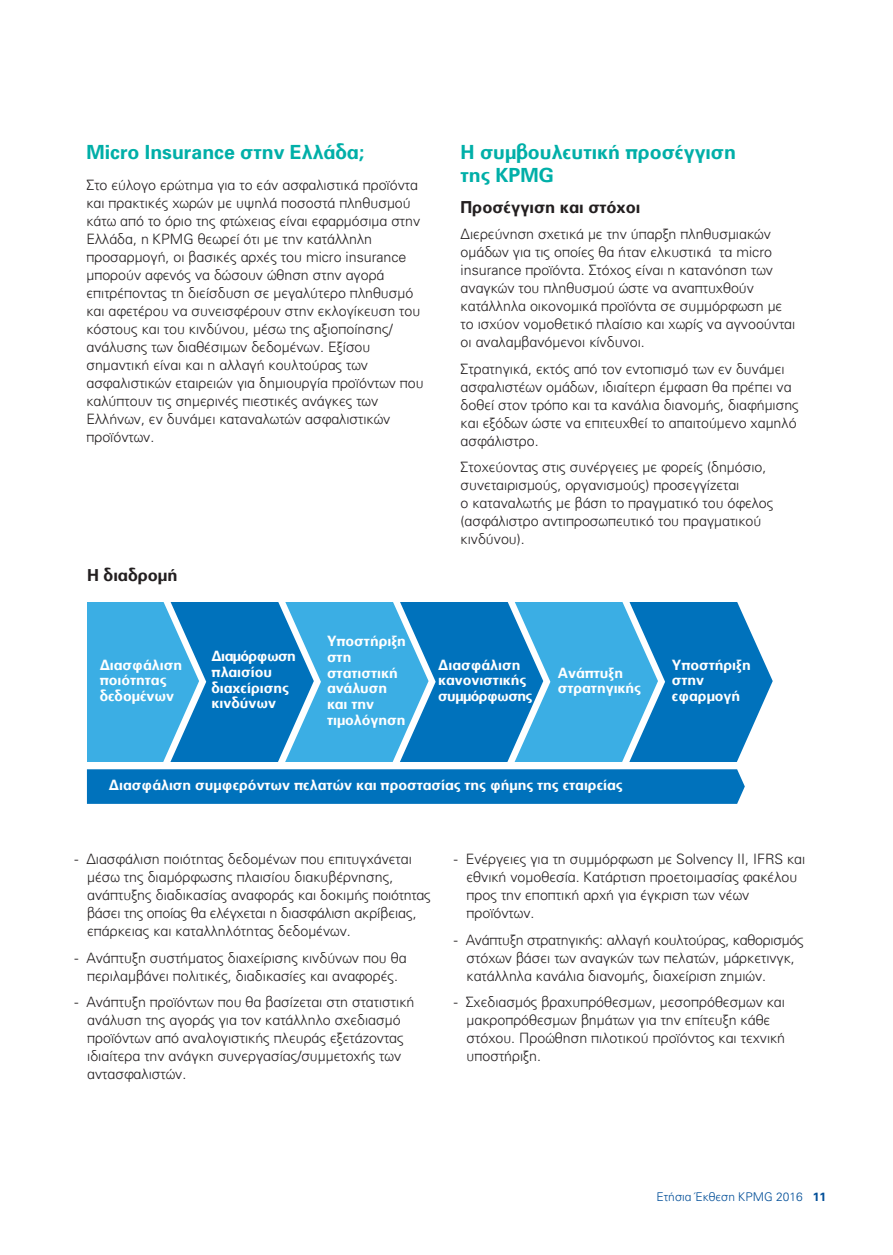
<style>
.page{position:relative;width:893px;height:1255px;background:#fff}
.page>*{position:absolute;margin:0;border:0;box-sizing:border-box;transform-origin:0 0}
.t1{font:700 19.5px/22.5px "LC Univers";color:#00afa8}
.t2{font:700 16.5px "LC Univers";color:#231f20}
.t3{font:300 14.25px/18px "LC Univers";color:#231f20}
.t4{font:700 14.25px/15.8px "LC Univers";color:#fff}
.t5{font:300 12px "LC Univers";color:#004e98}
.s1{font-weight:700}
</style>
<div class="page">
<svg style="left:87px;top:602px;width:686px;height:159px;background:#2e98d3"></svg>
<div style="left:87px;top:769px;width:658px;height:34px;background:#0072bc"></div>
<h1 class="t1" style="left:86px;top:143px;width:279px">Micro Insurance στην Ελλάδα;</h1>
<p class="t3" style="left:86px;top:177px;width:339px">Στο εύλογο ερώτημα για το εάν ασφαλιστικά προϊόντα και πρακτικές χωρών με υψηλά ποσοστά πληθυσμού κάτω από το όριο της φτώχειας είναι εφαρμόσιμα στην Ελλάδα, η KPMG θεωρεί ότι με την κατάλληλη προσαρμογή, οι βασικές αρχές του micro insurance μπορούν αφενός να δώσουν ώθηση στην αγορά επιτρέποντας τη διείσδυση σε μεγαλύτερο πληθυσμό και αφετέρου να συνεισφέρουν στην εκλογίκευση του κόστους και του κινδύνου, μέσω της αξιοποίησης/ ανάλυσης των διαθέσιμων δεδομένων. Εξίσου σημαντική είναι και η αλλαγή κουλτούρας των ασφαλιστικών εταιρειών για δημιουργία προϊόντων που καλύπτουν τις σημερινές πιεστικές ανάγκες των Ελλήνων, εν δυνάμει καταναλωτών ασφαλιστικών προϊόντων.</p>
<p class="t2" style="left:87px;top:568px;width:92px">Η διαδρομή</p>
<h1 class="t1" style="left:461px;top:143px;width:277px">Η συμβουλευτική προσέγγιση της KPMG</h1>
<p class="t2" style="left:461px;top:200px;width:181px">Προσέγγιση και στόχοι</p>
<p class="t3" style="left:461px;top:226px;width:336px">Διερεύνηση σχετικά με την ύπαρξη πληθυσμιακών ομάδων για τις οποίες θα ήταν ελκυστικά τα micro insurance προϊόντα. Στόχος είναι η κατανόηση των αναγκών του πληθυσμού ώστε να αναπτυχθούν κατάλληλα οικονομικά προϊόντα σε συμμόρφωση με το ισχύον νομοθετικό πλαίσιο και χωρίς να αγνοούνται οι αναλαμβανόμενοι κίνδυνοι.</p>
<p class="t3" style="left:461px;top:361px;width:340px">Στρατηγικά, εκτός από τον εντοπισμό των εν δυνάμει ασφαλιστέων ομάδων, ιδιαίτερη έμφαση θα πρέπει να δοθεί στον τρόπο και τα κανάλια διανομής, διαφήμισης και εξόδων ώστε να επιτευχθεί το απαιτούμενο χαμηλό ασφάλιστρο.</p>
<p class="t3" style="left:461px;top:459px;width:314px">Στοχεύοντας στις συνέργειες με φορείς (δημόσιο, συνεταιρισμούς, οργανισμούς) προσεγγίζεται<br>ο καταναλωτής με βάση το πραγματικό του όφελος (ασφάλιστρο αντιπροσωπευτικό του πραγματικού κινδύνου).</p>
<p class="t4" style="left:100px;top:658px;width:84px">Διασφάλιση ποιότητας δεδομένων</p>
<p class="t4" style="left:212px;top:649px;width:86px">Διαμόρφωση πλαισίου διαχείρισης κινδύνων</p>
<p class="t4" style="left:327px;top:634px;width:80px">Υποστήριξη στη στατιστική ανάλυση και την τιμολόγηση</p>
<p class="t4" style="left:438px;top:658px;width:96px">Διασφάλιση κανονιστικής συμμόρφωσης</p>
<p class="t4" style="left:672px;top:658px;width:80px">Υποστήριξη στην εφαρμογή</p>
<p class="t4" style="left:558px;top:666px;width:85px">Ανάπτυξη στρατηγικής</p>
<p class="t4" style="left:109px;top:778px;width:515px">Διασφάλιση συμφερόντων πελατών και προστασίας της φήμης της εταιρείας</p>
<p class="t3" style="left:87px;top:851px;width:345px;text-indent:-13px">- Διασφάλιση ποιότητας δεδομένων που επιτυγχάνεται μέσω της διαμόρφωσης πλαισίου διακυβέρνησης, ανάπτυξης διαδικασίας αναφοράς και δοκιμής ποιότητας βάσει της οποίας θα ελέγχεται η διασφάλιση ακρίβειας, επάρκειας και καταλληλότητας δεδομένων.</p>
<p class="t3" style="left:74px;top:950px;width:334px;text-align:center">- Ανάπτυξη συστήματος διαχείρισης κινδύνων που θα περιλαμβάνει πολιτικές, διαδικασίες και αναφορές.</p>
<p class="t3" style="left:87px;top:994px;width:329px;text-indent:-13px">- Ανάπτυξη προϊόντων που θα βασίζεται στη στατιστική ανάλυση της αγοράς για τον κατάλληλο σχεδιασμό προϊόντων από αναλογιστικής πλευράς εξετάζοντας ιδιαίτερα την ανάγκη συνεργασίας/συμμετοχής των αντασφαλιστών.</p>
<p class="t3" style="left:467px;top:851px;width:340px;text-indent:-13px">- Ενέργειες για τη συμμόρφωση με Solvency II, IFRS και εθνική νομοθεσία. Κατάρτιση προετοιμασίας φακέλου προς την εποπτική αρχή για έγκριση των νέων προϊόντων.</p>
<p class="t3" style="left:467px;top:931px;width:339px;text-indent:-13px">- Ανάπτυξη στρατηγικής: αλλαγή κουλτούρας, καθορισμός στόχων βάσει των αναγκών των πελατών, μάρκετινγκ, κατάλληλα κανάλια διανομής, διαχείριση ζημιών.</p>
<p class="t3" style="left:467px;top:994px;width:320px;text-indent:-13px">- Σχεδιασμός βραχυπρόθεσμων, μεσοπρόθεσμων και μακροπρόθεσμων βημάτων για την επίτευξη κάθε στόχου. Προώθηση πιλοτικού προϊόντος και τεχνική υποστήριξη.</p>
<p class="t5" style="left:657px;top:1191px;width:171px">Ετήσια Έκθεση KPMG 2016 <span class="s1">11</span></p>
</div>
